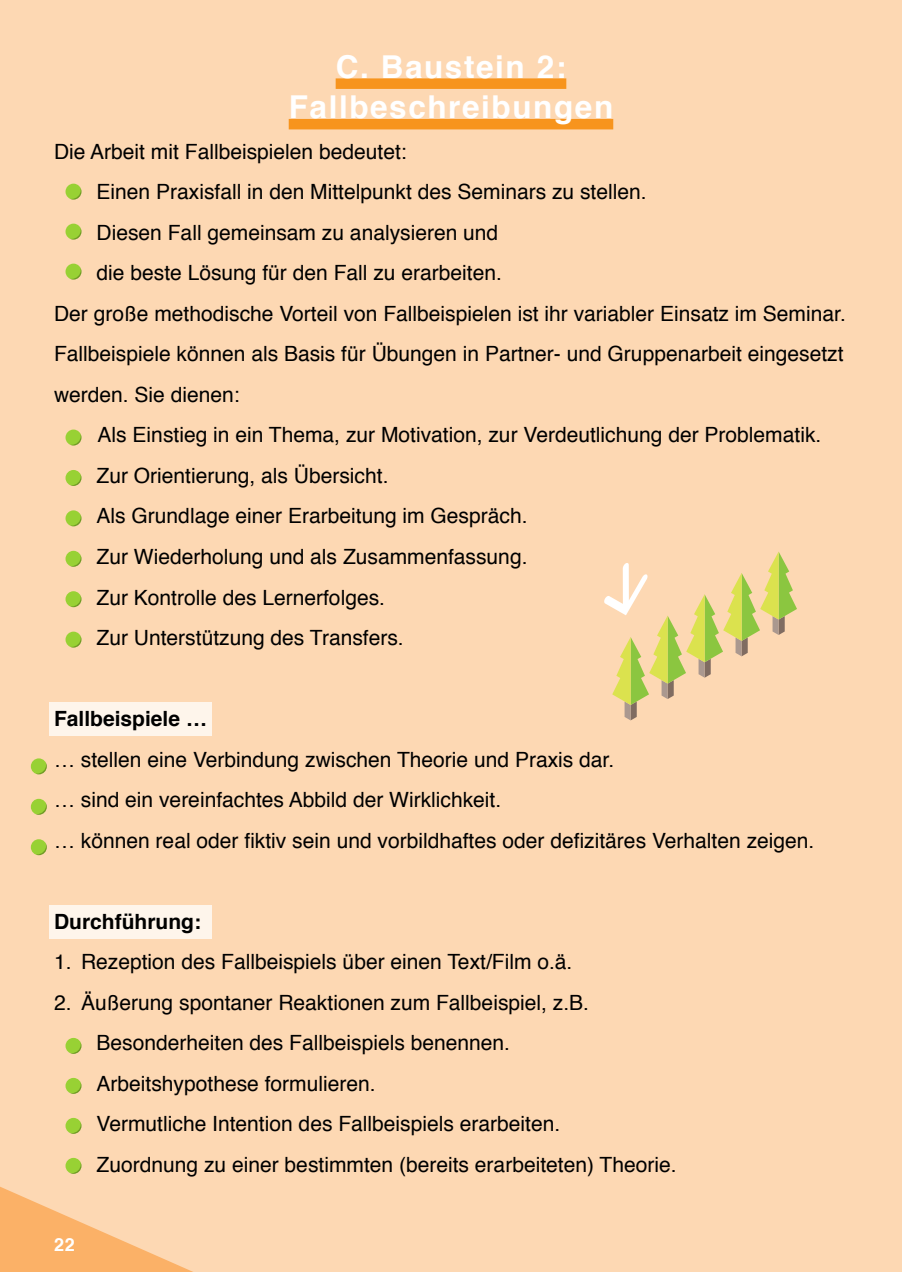
<style>
.page{position:relative;width:902px;height:1272px;background:#fff}
.page>*{position:absolute;margin:0;border:0;box-sizing:border-box;transform-origin:0 0}
.t1{font:700 31.5px/40.5px "Helvetica";letter-spacing:.05em;color:#fff;text-align:center}
.t2{font:21px/40.5px "Helvetica";color:#000}
.t3{font:700 21px "Helvetica";color:#000}
.t4{font:700 18px "Helvetica";color:#fff}
</style>
<div class="page">
<div style="left:0;top:0;width:901px;height:1271px;background:#fdd8b3"></div>
<div style="left:49px;top:702px;width:163px;height:33px;background:#fef5eb"></div>
<div style="left:49px;top:905px;width:163px;height:33px;background:#fef5eb"></div>
<div style="left:335px;top:78px;width:231px;height:11px;background:#f7941d"></div>
<div style="left:289px;top:119px;width:324px;height:10px;background:#f7941d"></div>
<svg style="left:65px;top:1157px;width:16px;height:16px"></svg>
<svg style="left:70px;top:1161px;width:11px;height:12px"></svg>
<div style="left:65px;top:184px;width:16px;height:15px;background:#98d134;border-radius:50%"></div>
<svg style="left:70px;top:187px;width:11px;height:13px"></svg>
<div style="left:65px;top:224px;width:16px;height:15px;background:#98d134;border-radius:50%"></div>
<svg style="left:70px;top:227px;width:11px;height:12px"></svg>
<svg style="left:65px;top:263px;width:16px;height:16px"></svg>
<svg style="left:70px;top:267px;width:11px;height:12px"></svg>
<svg style="left:65px;top:429px;width:16px;height:16px"></svg>
<svg style="left:70px;top:433px;width:11px;height:12px"></svg>
<div style="left:65px;top:470px;width:16px;height:16px;background:#98d134;border-radius:50%"></div>
<svg style="left:70px;top:474px;width:11px;height:12px"></svg>
<svg style="left:65px;top:510px;width:16px;height:16px"></svg>
<svg style="left:70px;top:514px;width:11px;height:12px"></svg>
<div style="left:65px;top:551px;width:16px;height:15px;background:#98d134;border-radius:50%"></div>
<svg style="left:74px;top:554px;width:7px;height:12px"></svg>
<svg style="left:65px;top:591px;width:16px;height:16px"></svg>
<svg style="left:70px;top:595px;width:11px;height:12px"></svg>
<svg style="left:65px;top:631px;width:16px;height:16px"></svg>
<svg style="left:70px;top:635px;width:11px;height:12px"></svg>
<div style="left:31px;top:758px;width:16px;height:16px;background:#98d134;border-radius:50%"></div>
<svg style="left:35px;top:762px;width:12px;height:12px"></svg>
<svg style="left:31px;top:798px;width:16px;height:16px"></svg>
<svg style="left:35px;top:802px;width:12px;height:12px"></svg>
<div style="left:31px;top:839px;width:16px;height:16px;background:#98d134;border-radius:50%"></div>
<svg style="left:35px;top:843px;width:12px;height:12px"></svg>
<svg style="left:65px;top:1037px;width:16px;height:16px"></svg>
<svg style="left:70px;top:1041px;width:11px;height:12px"></svg>
<svg style="left:65px;top:1077px;width:16px;height:16px"></svg>
<svg style="left:70px;top:1081px;width:11px;height:12px"></svg>
<svg style="left:65px;top:1117px;width:16px;height:16px"></svg>
<svg style="left:70px;top:1121px;width:11px;height:12px"></svg>
<svg style="left:604px;top:551px;width:193px;height:169px;background:#ebd59c"></svg>
<h1 class="t1" style="left:289px;top:49px;width:326px">C. Baustein 2:<br>Fallbeschreibungen</h1>
<p class="t2" style="left:54px;top:133px;width:354px">Die Arbeit mit Fallbeispielen bedeutet:</p>
<p class="t2" style="left:70px;top:173px;width:578px">• Einen Praxisfall in den Mittelpunkt des Seminars zu stellen.</p>
<p class="t2" style="left:70px;top:214px;width:430px">• Diesen Fall gemeinsam zu analysieren und</p>
<p class="t2" style="left:54px;top:254px;width:793px;text-indent:16px">• die beste Lösung für den Fall zu erarbeiten.<br>Der große methodische Vorteil von Fallbeispielen ist ihr variabler Einsatz im Seminar.<br>Fallbeispiele können als Basis für Übungen in Partner- und Gruppenarbeit eingesetzt werden. Sie dienen:</p>
<p class="t2" style="left:98px;top:417px;width:725px">Als Einstieg in ein Thema, zur Motivation, zur Verdeutlichung der Problematik.</p>
<p class="t2" style="left:70px;top:457px;width:320px">• Zur Orientierung, als Übersicht.</p>
<p class="t2" style="left:70px;top:498px;width:459px">• Als Grundlage einer Erarbeitung im Gespräch.</p>
<p class="t2" style="left:70px;top:538px;width:459px">• Zur Wiederholung und als Zusammenfassung.</p>
<p class="t2" style="left:70px;top:579px;width:317px">• Zur Kontrolle des Lernerfolges.</p>
<p class="t2" style="left:70px;top:619px;width:335px">• Zur Unterstützung des Transfers.</p>
<p class="t3" style="left:54px;top:710px;width:154px">Fallbeispiele …</p>
<p class="t2" style="left:54px;top:741px;width:761px">… stellen eine Verbindung zwischen Theorie und Praxis dar.<br>… sind ein vereinfachtes Abbild der Wirklichkeit.<br>… können real oder iktiv sein und vorbildhaftes oder deizitäres Verhalten zeigen.</p>
<p class="t3" style="left:54px;top:913px;width:148px">Durchführung:</p>
<p class="t2" style="left:54px;top:942px;width:520px">1. Rezeption des Fallbeispiels über einen Text/Film o.ä.</p>
<p class="t2" style="left:54px;top:984px;width:536px">2. Äußerung spontaner Reaktionen zum Fallbeispiel, z.B.</p>
<p class="t2" style="left:70px;top:1024px;width:442px">• Besonderheiten des Fallbeispiels benennen.</p>
<p class="t2" style="left:70px;top:1065px;width:307px">• Arbeitshypothese formulieren.</p>
<p class="t2" style="left:70px;top:1105px;width:492px">• Vermutliche Intention des Fallbeispiels erarbeiten.</p>
<p class="t2" style="left:70px;top:1146px;width:608px">• Zuordnung zu einer bestimmten (bereits erarbeiteten) Theorie.</p>
<p class="t4" style="left:54px;top:1237px;width:22px">22</p>
</div>
